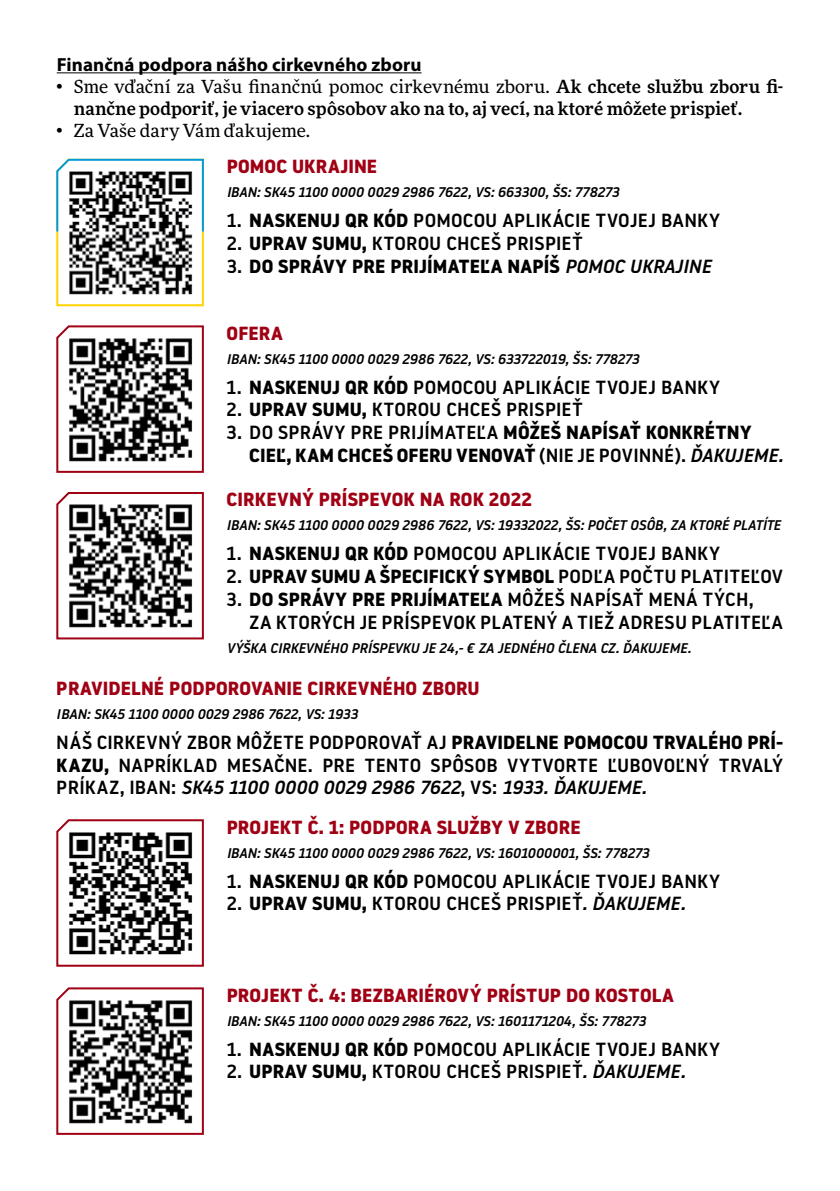
<style>
.page{position:relative;width:840px;height:1191px;background:#fff}
.page>*{position:absolute;margin:0;border:0;box-sizing:border-box;transform-origin:0 0}
.t1{font:500 19px/22.8px "Noway";letter-spacing:.01em;color:#000}
.t2{font:700 19px/22.8px "Noway";letter-spacing:.005em;color:#000}
.t3{font:700 19px "Noway";letter-spacing:.005em;color:#a00014}
.t4{font:700 19px "Myriad Pro";letter-spacing:.005em;color:#000}
.t5{font:500 18px/22px "More Pro";letter-spacing:.005em;color:#000}
.t6{font:18px "More Pro";letter-spacing:.005em;color:#000}
.t7{font:italic 500 14px "Noway";letter-spacing:-.01em;color:#000}
.s1{font-weight:400}
.s2{font-weight:700}
.s3{font-weight:500}
.s4{font-weight:500;font-style:italic}
.s5{font-style:italic}
</style>
<div class="page">
<hr style="left:57px;top:72px;width:364px;height:1px;background:#000">
<svg style="left:56px;top:492px;width:148px;height:148px"></svg>
<svg style="left:56px;top:325px;width:148px;height:148px"></svg>
<svg style="left:56px;top:819px;width:148px;height:148px"></svg>
<svg style="left:56px;top:987px;width:148px;height:148px"></svg>
<svg style="left:56px;top:158px;width:148px;height:149px"></svg>
<p class="t4" style="left:57px;top:52px;width:366px">Finančná podpora nášho cirkevného zboru</p>
<p class="t5" style="left:74px;top:74px;width:710px;text-indent:-17px"><sup>•</sup> <span class="s1">Sme vďační za Vašu finančnú pomoc cirkevnému zboru.</span> Ak chcete službu zboru fi&shy;nančne podporiť, je viacero spôsobov ako na to, aj vecí, na ktoré môžete prispieť.</p>
<p class="t6" style="left:57px;top:118px;width:255px"><sup>•</sup> Za Vaše dary Vám ďakujeme.</p>
<p class="t3" style="left:226px;top:155px;width:152px">POMOC UKRAJINE</p>
<p class="t7" style="left:226px;top:182px;width:394px">IBAN: SK45 1100 0000 0029 2986 7622, VS: 663300, ŠS: 778273</p>
<p class="t1" style="left:226px;top:209px;width:495px">1. <span class="s2">NASKENUJ QR KÓD</span> POMOCOU APLIKÁCIE TVOJEJ BANKY</p>
<p class="t1" style="left:226px;top:231px;width:357px">2. <span class="s2">UPRAV SUMU,</span> KTOROU CHCEŠ PRISPIEŤ</p>
<p class="t2" style="left:226px;top:255px;width:486px"><span class="s3">3.</span> DO SPRÁVY PRE PRIJÍMATEĽA NAPÍŠ <span class="s4">POMOC UKRAJINE</span></p>
<p class="t3" style="left:226px;top:322px;width:58px">OFERA</p>
<p class="t7" style="left:226px;top:349px;width:414px">IBAN: SK45 1100 0000 0029 2986 7622, VS: 633722019, ŠS: 778273</p>
<p class="t1" style="left:226px;top:375px;width:495px">1. <span class="s2">NASKENUJ QR KÓD</span> POMOCOU APLIKÁCIE TVOJEJ BANKY</p>
<p class="t1" style="left:226px;top:398px;width:357px">2. <span class="s2">UPRAV SUMU,</span> KTOROU CHCEŠ PRISPIEŤ</p>
<p class="t2" style="left:249px;top:421px;width:535px;text-indent:-23px"><span class="s3">3. DO SPRÁVY PRE PRIJÍMATEĽA</span> MÔŽEŠ NAPÍSAŤ KONKRÉTNY<br>CIEĽ, KAM CHCEŠ OFERU VENOVAŤ <span class="s3">(NIE JE POVINNÉ).</span> <span class="s4">ĎAKUJEME.</span></p>
<p class="t3" style="left:226px;top:488px;width:307px">CIRKEVNÝ PRÍSPEVOK NA ROK 2022</p>
<p class="t7" style="left:226px;top:515px;width:555px">IBAN: SK45 1100 0000 0029 2986 7622, VS: 19332022, ŠS: POČET OSÔB, ZA KTORÉ PLATÍTE</p>
<p class="t1" style="left:226px;top:542px;width:495px">1. <span class="s2">NASKENUJ QR KÓD</span> POMOCOU APLIKÁCIE TVOJEJ BANKY</p>
<p class="t2" style="left:226px;top:565px;width:557px"><span class="s3">2.</span> UPRAV SUMU A ŠPECIFICKÝ SYMBOL <span class="s3">PODĽA POČTU PLATITEĽOV</span></p>
<p class="t1" style="left:249px;top:587px;width:535px;text-indent:-23px">3. <span class="s2">DO SPRÁVY PRE PRIJÍMATEĽA</span> MÔŽEŠ NAPÍSAŤ MENÁ TÝCH,<br>ZA KTORÝCH JE PRÍSPEVOK PLATENÝ A TIEŽ ADRESU PLATITEĽA</p>
<p class="t7" style="left:226px;top:638px;width:466px">VÝŠKA CIRKEVNÉHO PRÍSPEVKU JE 24,- € ZA JEDNÉHO ČLENA CZ. ĎAKUJEME.</p>
<p class="t3" style="left:57px;top:677px;width:424px">PRAVIDELNÉ PODPOROVANIE CIRKEVNÉHO ZBORU</p>
<p class="t7" style="left:57px;top:704px;width:302px">IBAN: SK45 1100 0000 0029 2986 7622, VS: 1933</p>
<p class="t1" style="left:57px;top:730px;width:727px;text-align:justify">NÁŠ CIRKEVNÝ ZBOR MÔŽETE PODPOROVAŤ AJ <span class="s2">PRAVIDELNE POMOCOU TRVALÉHO PRÍ-KAZU,</span> NAPRÍKLAD MESAČNE. PRE TENTO SPÔSOB VYTVORTE ĽUBOVOĽNÝ TRVALÝ PRÍKAZ, IBAN: <span class="s5">SK45 1100 0000 0029 2986 7622</span>, VS: <span class="s5">1933. ĎAKUJEME.</span></p>
<p class="t3" style="left:226px;top:816px;width:355px">PROJEKT Č. 1: PODPORA SLUŽBY V ZBORE</p>
<p class="t7" style="left:226px;top:843px;width:424px">IBAN: SK45 1100 0000 0029 2986 7622, VS: 1601000001, ŠS: 778273</p>
<p class="t1" style="left:226px;top:869px;width:495px">1. <span class="s2">NASKENUJ QR KÓD</span> POMOCOU APLIKÁCIE TVOJEJ BANKY</p>
<p class="t1" style="left:226px;top:892px;width:460px">2. <span class="s2">UPRAV SUMU,</span> KTOROU CHCEŠ PRISPIEŤ<span class="s5">. ĎAKUJEME.</span></p>
<p class="t3" style="left:226px;top:984px;width:449px">PROJEKT Č. 4: BEZBARIÉROVÝ PRÍSTUP DO KOSTOLA</p>
<p class="t7" style="left:226px;top:1011px;width:420px">IBAN: SK45 1100 0000 0029 2986 7622, VS: 1601171204, ŠS: 778273</p>
<p class="t1" style="left:226px;top:1037px;width:495px">1. <span class="s2">NASKENUJ QR KÓD</span> POMOCOU APLIKÁCIE TVOJEJ BANKY</p>
<p class="t1" style="left:226px;top:1060px;width:460px">2. <span class="s2">UPRAV SUMU,</span> KTOROU CHCEŠ PRISPIEŤ<span class="s5">. ĎAKUJEME.</span></p>
</div>
